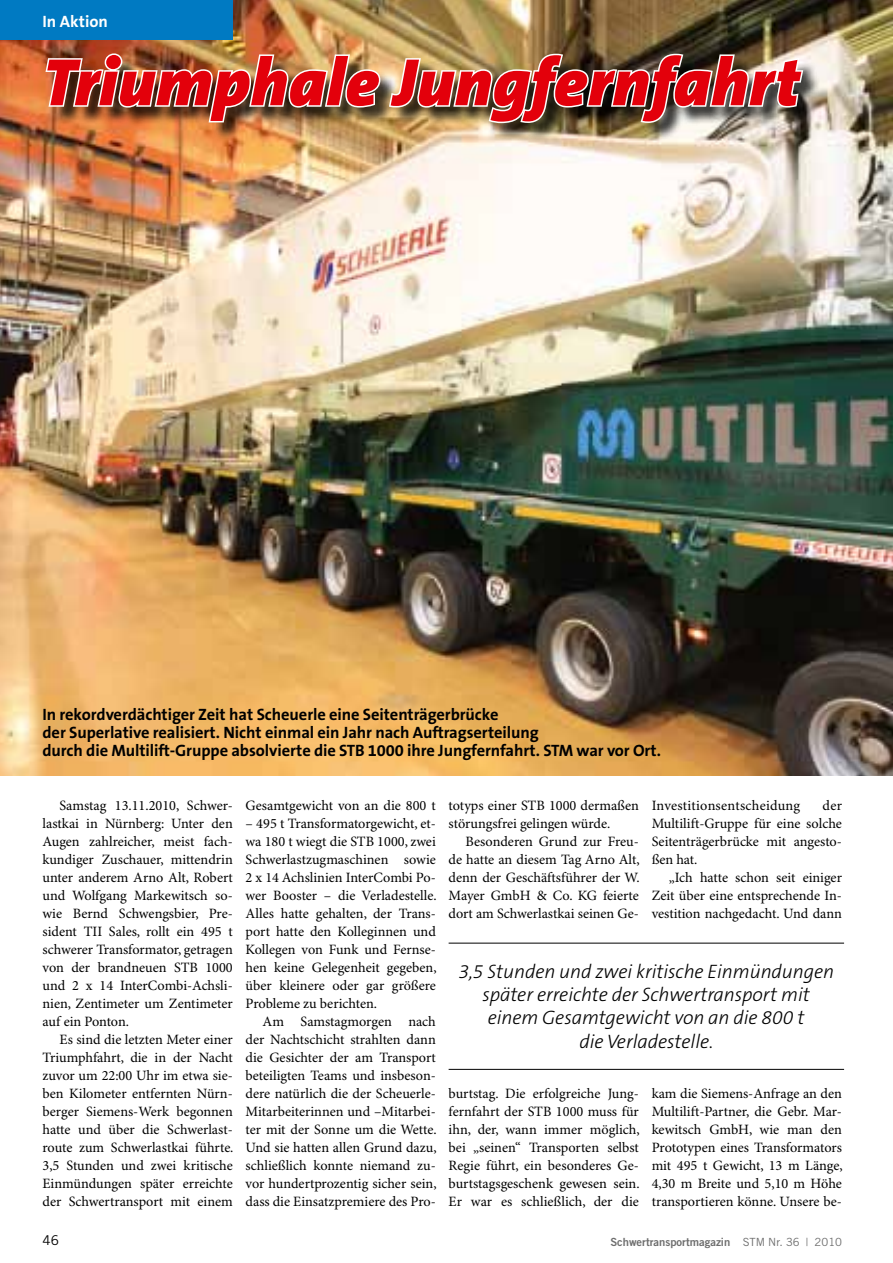
<style>
.page{position:relative;width:893px;height:1263px;background:#fff}
.page>*{position:absolute;margin:0;border:0;box-sizing:border-box;transform-origin:0 0}
.t1{font:italic 900 67.5px "The Sans B9";letter-spacing:.01em;color:#e3000b}
.t2{font:italic 300 19.5px/23.4px "The Sans B3";letter-spacing:-.005em;color:#000;text-align:center}
.t3{font:700 16.5px/18px "The Sans B7";letter-spacing:-.005em;color:#000}
.t4{font:700 16.5px "The Sans B7";color:#fff}
.t5{font:14.25px/18px "Minion Pro";color:#000;text-align:justify}
.t6{font:13.5px "Trade Gothic";color:#000}
.t7{font:11.25px "Trade Gothic Bold Two";color:#6e6e6e}
.s1{font-family:"Trade Gothic"}
</style>
<div class="page">
<img style="left:0;top:0;width:893px;height:776px">
<div style="left:0;top:0;width:233px;height:39px;background:#007ac2"></div>
<div style="left:48px;top:56px;width:772px;height:85px;background:#000;opacity:.75"></div>
<img style="left:44px;top:52px;width:761px;height:73px">
<hr style="left:449px;top:943px;width:395px;height:1px;background:#000">
<hr style="left:449px;top:1069px;width:395px;height:1px;background:#000">
<p class="t4" style="left:43px;top:13px;width:67px">In Aktion</p>
<h1 class="t1" style="left:43px;top:46px;width:759px">Triumphale Jungfernfahrt</h1>
<p class="t3" style="left:43px;top:706px;width:620px">In rekordverdächtiger Zeit hat Scheuerle eine Seitenträgerbrücke<br>der Superlative realisiert. Nicht einmal ein Jahr nach Auftragserteilung<br>durch die Multilift-Gruppe absolvierte die STB 1000 ihre Jungfernfahrt. STM war vor Ort.</p>
<p class="t5" style="left:449px;top:797px;width:192px">totyps einer STB 1000 dermaßen störungsfrei gelingen würde.</p>
<p class="t5" style="left:449px;top:833px;width:193px;text-indent:17px">Besonderen Grund zur Freu&shy;de hatte an diesem Tag Arno Alt, denn der Geschäftsführer der W.<br>Mayer GmbH &amp; Co. KG feierte dort am Schwerlastkai seinen Ge-</p>
<p class="t5" style="left:246px;top:797px;width:192px">Gesamtgewicht von an die 800 t</p>
<p class="t5" style="left:246px;top:815px;width:193px">– 495 t Transformatorgewicht, et&shy;wa 180 t wiegt die STB 1000, zwei Schwerlastzugmaschinen sowie 2 x 14 Achslinien InterCombi Po&shy;wer Booster – die Verladestelle.<br>Alles hatte gehalten, der Trans&shy;port hatte den Kolleginnen und Kollegen von Funk und Fernse&shy;hen keine Gelegenheit gegeben, über kleinere oder gar größere Probleme zu berichten.</p>
<p class="t5" style="left:246px;top:1013px;width:193px;text-indent:17px">Am Samstagmorgen nach der Nachtschicht strahlten dann die Gesichter der am Transport beteiligten Teams und insbeson&shy;dere natürlich die der Scheuerle-Mitarbeiterinnen und –Mitarbei&shy;ter mit der Sonne um die Wette.<br>Und sie hatten allen Grund dazu, schließlich konnte niemand zu&shy;vor hundertprozentig sicher sein, dass die Einsatzpremiere des Pro-</p>
<p class="t5" style="left:652px;top:797px;width:192px;text-indent:171px">der Multilift-Gruppe für eine solche Seitenträgerbrücke mit angesto&shy;ßen hat.</p>
<p class="t5" style="left:652px;top:869px;width:192px;text-indent:17px">„Ich hatte schon seit einiger Zeit über eine entsprechende In&shy;vestition nachgedacht. Und dann</p>
<p class="t5" style="left:652px;top:797px;width:150px">Investitionsentscheidung</p>
<p class="t5" style="left:43px;top:797px;width:192px;text-indent:17px">Samstag 13.11.2010, Schwer&shy;lastkai in Nürnberg: Unter den Augen zahlreicher, meist fach&shy;kundiger Zuschauer, mittendrin unter anderem Arno Alt, Robert und Wolfgang Markewitsch so&shy;wie Bernd Schwengsbier, Pre&shy;sident TII Sales, rollt ein 495 t schwerer Transformator, getragen von der brandneuen STB 1000 und 2 x 14 InterCombi-Achsli&shy;nien, Zentimeter um Zentimeter auf ein Ponton.</p>
<p class="t5" style="left:43px;top:1031px;width:193px;text-indent:17px">Es sind die letzten Meter einer Triumphfahrt, die in der Nacht zuvor um 22:00 Uhr im etwa sie&shy;ben Kilometer entfernten Nürn&shy;berger Siemens-Werk begonnen hatte und über die Schwerlast&shy;route zum Schwerlastkai führte.<br>3,5 Stunden und zwei kritische Einmündungen später erreichte der Schwertransport mit einem</p>
<h2 class="t2" style="left:458px;top:960px;width:377px">3,5 Stunden und zwei kritische Einmündungen später erreichte der Schwertransport mit einem Gesamtgewicht von an die 800 t<br>die Verladestelle.</h2>
<p class="t5" style="left:652px;top:1085px;width:193px">kam die Siemens-Anfrage an den Multilift-Partner, die Gebr. Mar&shy;kewitsch GmbH, wie man den Prototypen eines Transformators mit 495 t Gewicht, 13 m Länge, 4,30 m Breite und 5,10 m Höhe transportieren könne. Unsere be-</p>
<p class="t5" style="left:449px;top:1085px;width:193px">burtstag. Die erfolgreiche Jung&shy;fernfahrt der STB 1000 muss für ihn, der, wann immer möglich, bei „seinen“ Transporten selbst Regie führt, ein besonderes Ge&shy;burtstagsgeschenk gewesen sein.<br>Er war es schließlich, der die</p>
<p class="t6" style="left:43px;top:1232px;width:18px">46</p>
<p class="t7" style="left:610px;top:1235px;width:233px">Schwertransportmagazin <span class="s1">STM Nr. 36 | 2010</span></p>
</div>
